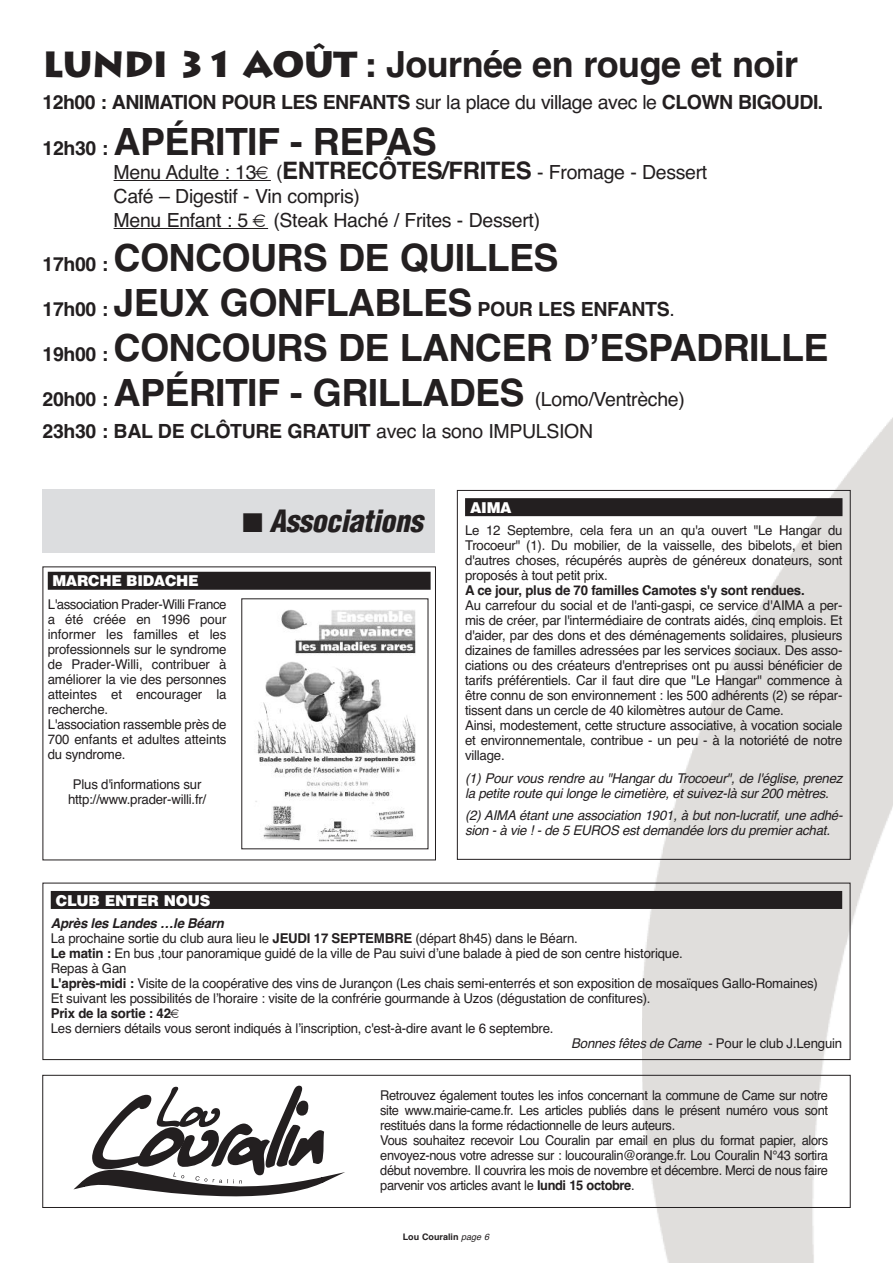
<style>
.page{position:relative;width:893px;height:1263px;background:#fff}
.page>*{position:absolute;margin:0;border:0;box-sizing:border-box;transform-origin:0 0}
.t1{font:700 37.5px/45px "Helvetica";letter-spacing:-.015em;color:#231f20}
.t2{font:700 36px "Helvetica";letter-spacing:-.015em;color:#231f20}
.t3{font:italic 900 condensed 30px "Helvetica LT";letter-spacing:-.015em;color:#231f20}
.t4{font:700 19.5px "Helvetica";letter-spacing:-.025em;color:#231f20}
.t5{font:19.5px/24px "Helvetica";letter-spacing:-.015em;color:#231f20}
.t6{font:900 15px "Helvetica LT";letter-spacing:-.02em;color:#fff}
.t7{font:13.5px/15px "Helvetica";letter-spacing:-.015em;color:#231f20}
.t8{font:13.5px/15px "Helvetica";letter-spacing:-.015em;color:#231f20;scale:.95 1}
.t9{font:italic 13.5px/15px "Helvetica";color:#231f20}
.t10{font:700 13.5px "Helvetica";letter-spacing:-.015em;color:#231f20}
.t11{font:700 9px "Helvetica";color:#231f20}
.s1{font-family:"Lithos Pro";font-weight:900}
.s2{font-weight:400}
.s3{font-size:19.5px}
.s4{font-weight:700;font-size:24px}
.s5{font-size:37.5px}
.s6{font-weight:400;font-size:19.5px}
.s7{font-weight:700;font-style:italic}
.s8{font-weight:700}
.s9{font-style:italic}
.s10{font-weight:400;font-style:italic}
</style>
<div class="page">
<img style="left:643px;top:417px;width:250px;height:846px">
<hr style="left:114px;top:180px;width:157px;height:1px;background:#231f20">
<hr style="left:114px;top:228px;width:154px;height:1px;background:#231f20">
<svg style="left:75px;top:1086px;width:270px;height:111px"></svg>
<div style="left:43px;top:1075px;width:807px;height:133px;border:1px solid #231f20"></div>
<div style="left:457px;top:490px;width:393px;height:369px;border:1px solid #231f20"></div>
<div style="left:465px;top:498px;width:377px;height:18px;background:#231f20"></div>
<div style="left:48px;top:572px;width:383px;height:18px;background:#231f20"></div>
<img style="left:255px;top:610px;width:161px;height:232px">
<div style="left:43px;top:489px;width:392px;height:64px;background:#dcdddf"></div>
<div style="left:43px;top:883px;width:807px;height:177px;border:1px solid #231f20"></div>
<div style="left:51px;top:891px;width:791px;height:18px;background:#231f20"></div>
<h2 class="t2" style="left:43px;top:44px;width:757px"><span class="s1">LUNDI 31 AOÛT :</span> Journée en rouge et noir</h2>
<h3 class="t4" style="left:43px;top:90px;width:782px">12h00 : ANIMATION POUR LES ENFANTS <span class="s2">sur la place du village avec le</span> CLOWN BIGOUDI.</h3>
<h1 class="t1" style="left:43px;top:120px;width:396px"><span class="s3">12h30 :</span> APÉRITIF - REPAS</h1>
<h3 class="t5" style="left:114px;top:160px;width:595px">Menu Adulte : 13€ (<span class="s4">ENTRECÔTES/FRITES</span> - Fromage - Dessert<br>Café – Digestif - Vin compris)<br>Menu Enfant : 5 € (Steak Haché / Frites - Dessert)</h3>
<h1 class="t1" style="left:43px;top:236px;width:517px"><span class="s3">17h00 :</span> CONCOURS DE QUILLES</h1>
<h3 class="t4" style="left:43px;top:298px;width:634px">17h00 : <span class="s5">JEUX GONFLABLES</span> POUR LES ENFANTS<span class="s2">.</span></h3>
<h1 class="t1" style="left:43px;top:326px;width:787px"><span class="s3">19h00 :</span> CONCOURS DE LANCER DʼESPADRILLE<br><span class="s3">20h00 :</span> APÉRITIF - GRILLADES <span class="s6">(Lomo/Ventrèche)</span></h1>
<h3 class="t4" style="left:43px;top:420px;width:552px">23h30 : BAL DE CLÔTURE GRATUIT <span class="s2">avec la sono IMPULSION</span></h3>
<h3 class="t3" style="left:242px;top:502px;width:182px">■ Associations</h3>
<p class="t6" style="left:52px;top:571px;width:148px">MARCHE BIDACHE</p>
<p class="t7" style="left:48px;top:597px;width:180px">L'association Prader-Willi France a été créée en 1996 pour informer les familles et les professionnels sur le syndrome de Prader-Willi, contribuer à améliorer la vie des personnes atteintes et encourager la recherche.<br>L'association rassemble près de<br>700 enfants et adultes atteints du syndrome.</p>
<p class="t7" style="left:68px;top:777px;width:140px;text-align:center">Plus d'informations sur http://www.prader-willi.fr/</p>
<p class="t6" style="left:470px;top:498px;width:43px">AIMA</p>
<p class="t7" style="left:465px;top:523px;width:379px;text-align:justify">Le 12 Septembre, cela fera un an qu'a ouvert "Le Hangar du Trocoeur" (1). Du mobilier, de la vaisselle, des bibelots, et bien d'autres choses, récupérés auprès de généreux donateurs, sont proposés à tout petit prix.</p>
<p class="t10" style="left:465px;top:583px;width:341px">A ce jour, plus de 70 familles Camotes s'y sont rendues.</p>
<p class="t7" style="left:465px;top:598px;width:379px">Au carrefour du social et de l'anti-gaspi, ce service d'AIMA a per&shy;mis de créer, par l'intermédiaire de contrats aidés, cinq emplois. Et d'aider, par des dons et des déménagements solidaires, plusieurs dizaines de familles adressées par les services sociaux. Des asso&shy;ciations ou des créateurs d'entreprises ont pu aussi bénéficier de tarifs préférentiels. Car il faut dire que "Le Hangar" commence à être connu de son environnement : les 500 adhérents (2) se répar&shy;tissent dans un cercle de 40 kilomètres autour de Came.<br>Ainsi, modestement, cette structure associative, à vocation sociale et environnementale, contribue - un peu - à la notoriété de notre village.</p>
<p class="t9" style="left:465px;top:771px;width:384px">(1) Pour vous rendre au "Hangar du Trocoeur", de l'église, prenez la petite route qui longe le cimetière, et suivez-là sur 200 mètres.</p>
<p class="t9" style="left:465px;top:808px;width:384px">(2) AIMA étant une association 1901, à but non-lucratif, une adhé&shy;sion - à vie ! - de 5 EUROS est demandée lors du premier achat.</p>
<p class="t6" style="left:56px;top:890px;width:156px">CLUB ENTER NOUS</p>
<p class="t7" style="left:51px;top:916px;width:769px"><span class="s7">Après les Landes …le Béarn<br></span>La prochaine sortie du club aura lieu le <span class="s8">JEUDI 17 SEPTEMBRE</span> (départ 8h45) dans le Béarn.<br><span class="s8">Le matin :</span> En bus ,tour panoramique guidé de la ville de Pau suivi dʼune balade à pied de son centre historique.<br>Repas à Gan<br><span class="s8">L'après-midi :</span> Visite de la coopérative des vins de Jurançon (Les chais semi-enterrés et son exposition de mosaïques Gallo-Romaines)<br>Et suivant les possibilités de lʼhoraire : visite de la confrérie gourmande à Uzos (dégustation de confitures).</p>
<p class="t10" style="left:51px;top:1005px;width:131px">Prix de la sortie : 42€</p>
<p class="t7" style="left:51px;top:1021px;width:504px">Les derniers détails vous seront indiqués à lʼinscription, c'est-à-dire avant le 6 septembre.</p>
<p class="t7" style="left:571px;top:1036px;width:272px"><span class="s9">BonnesfêtesdeCame</span> - Pour le club J.Lenguin</p>
<p class="t8" style="left:380px;top:1087px;width:473px">Retrouvez également toutes les infos concernant la commune de Came sur notre site www.mairie-came.fr. Les articles publiés dans le présent numéro vous sont restitués dans la forme rédactionnelle de leurs auteurs.<br>Vous souhaitez recevoir Lou Couralin par email en plus du format papier, alors envoyez-nous votre adresse sur : loucouralin@orange.fr. Lou Couralin N°43 sortira début novembre. Il couvrira les mois de novembre et décembre. Merci de nous faire parvenir vos articles avant le <span class="s8">lundi 15 octobre</span>.</p>
<p class="t11" style="left:403px;top:1231px;width:91px">Lou Couralin <span class="s10">page6</span></p>
</div>
